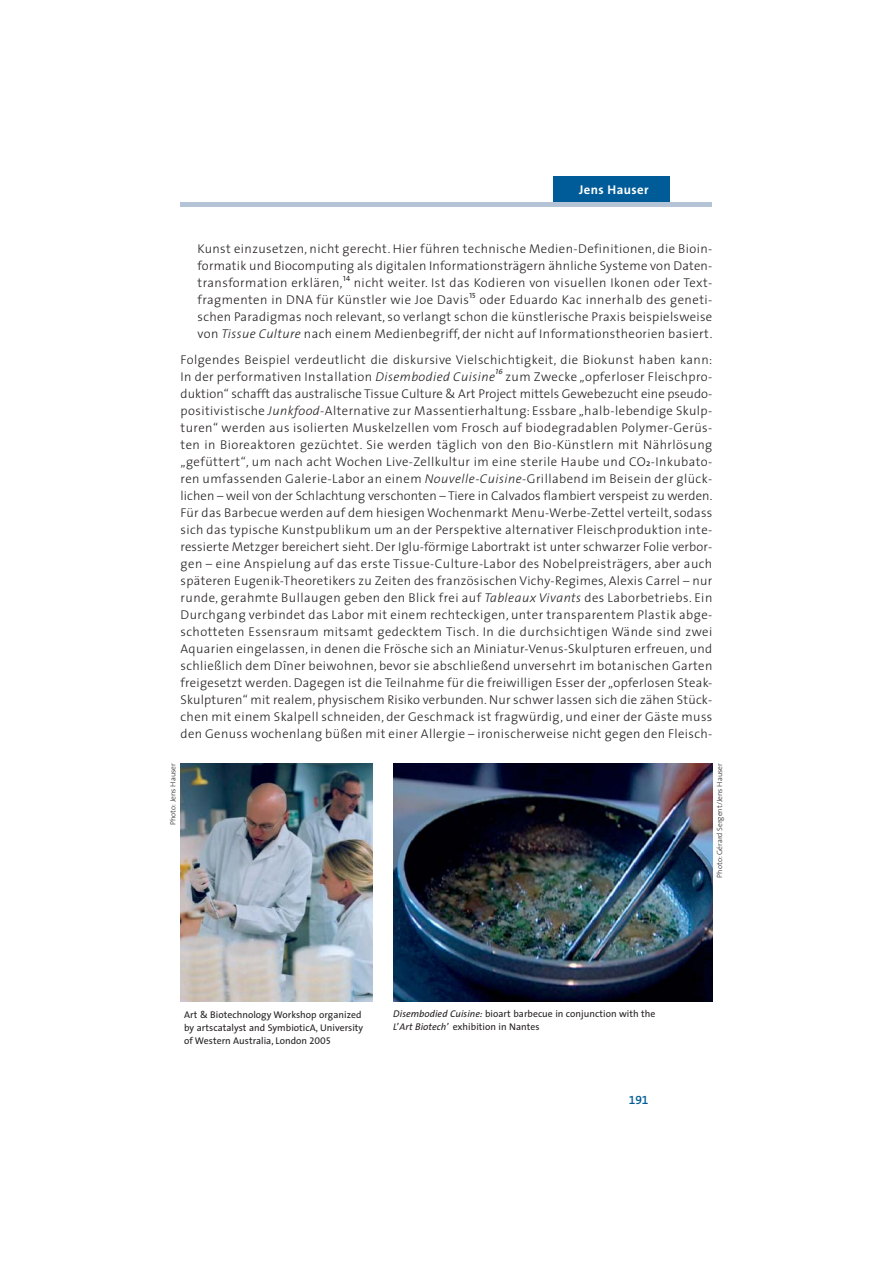
<style>
.page{position:relative;width:893px;height:1263px;background:#fff}
.page>*{position:absolute;margin:0;border:0;box-sizing:border-box;transform-origin:0 0}
.t1{font:300 12.75px/17px "The Sans";letter-spacing:.035em;color:#231f20;text-align:justify}
.t2{font:700 12.75px "The Sans";letter-spacing:.03em;color:#fff}
.t3{font:12px "The Sans Semi Bold Expert";color:#005c98}
.t4{font:9.75px/12.8px "The Sans";letter-spacing:.005em;color:#231f20}
.t5{font:300 7.5px "The Sans";letter-spacing:.005em;color:#231f20}
.t6{font:7.5px "The Sans Caps";color:#231f20}
.t7{font:italic 7.5px "The Sans Caps";color:#231f20}
.s1{font-style:italic}
.s2{font-weight:400;font-size:9px}
.s3{font-family:"The Sans Caps"}
</style>
<div class="page">
<div style="left:553px;top:177px;width:116px;height:25px;background:#005c98"></div>
<hr style="left:181px;top:202px;width:531px;height:4px;background:#b4c3d5">
<img style="left:393px;top:763px;width:319px;height:238px">
<img style="left:181px;top:763px;width:191px;height:238px">
<p class="t2" style="left:579px;top:183px;width:71px">Jens Hauser</p>
<p class="t1" style="left:198px;top:241px;width:516px">Kunst einzusetzen, nicht gerecht. Hier führen technische Medien-Definitionen, die Bioin&shy;formatik und Biocomputing als digitalen Informationsträgern ähnliche Systeme von Daten&shy;transformation erklären,</p>
<p class="t6" style="left:343px;top:274px;width:8px">14</p>
<p class="t1" style="left:198px;top:275px;width:516px;text-indent:156px">nicht weiter. Ist das Kodieren von visuellen Ikonen oder Text&shy;fragmenten in DNA für Künstler wie Joe Davis</p>
<p class="t6" style="left:469px;top:291px;width:8px">15</p>
<p class="t1" style="left:198px;top:292px;width:516px;text-indent:282px">oder Eduardo Kac innerhalb des geneti&shy;schen Paradigmas noch relevant, so verlangt schon die künstlerische Praxis beispielsweise von <span class="s1">Tissue Culture</span> nach einem Medienbegriff, der nicht auf Informationstheorien basiert.</p>
<p class="t1" style="left:181px;top:352px;width:533px">Folgendes Beispiel verdeutlicht die diskursive Vielschichtigkeit, die Biokunst haben kann:<br>In der performativen Installation <span class="s1">Disembodied Cuisine</span></p>
<p class="t7" style="left:495px;top:367px;width:9px">16</p>
<p class="t1" style="left:181px;top:369px;width:533px;text-indent:325px">zum Zwecke „opferloser Fleischpro&shy;duktion“ schafft das australische Tissue Culture &amp; Art Project mittels Gewebezucht eine pseudo&shy;positivistische <span class="s1">Junkfood</span>-Alternative zur Massentierhaltung: Essbare „halb-lebendige Skulp&shy;turen“ werden aus isolierten Muskelzellen vom Frosch auf biodegradablen Polymer-Gerüs&shy;ten in Bioreaktoren gezüchtet. Sie werden täglich von den Bio-Künstlern mit Nährlösung „gefüttert“, um nach acht Wochen Live-Zellkultur im eine sterile Haube und CO<span class="s2">2</span>-Inkubato&shy;ren umfassenden Galerie-Labor an einem <span class="s1">Nouvelle-Cuisine</span>-Grillabend im Beisein der glück&shy;lichen – weil von der Schlachtung verschonten – Tiere in Calvados flambiert verspeist zu werden.<br>Für das Barbecue werden auf dem hiesigen Wochenmarkt Menu-Werbe-Zettel verteilt, sodass sich das typische Kunstpublikum um an der Perspektive alternativer Fleischproduktion inte&shy;ressierte Metzger bereichert sieht. Der Iglu-förmige Labortrakt ist unter schwarzer Folie verbor&shy;gen – eine Anspielung auf das erste Tissue-Culture-Labor des Nobelpreisträgers, aber auch späteren Eugenik-Theoretikers zu Zeiten des französischen Vichy-Regimes, Alexis Carrel – nur runde, gerahmte Bullaugen geben den Blick frei auf <span class="s1">Tableaux Vivants</span> des Laborbetriebs. Ein Durchgang verbindet das Labor mit einem rechteckigen, unter transparentem Plastik abge&shy;schotteten Essensraum mitsamt gedecktem Tisch. In die durchsichtigen Wände sind zwei Aquarien eingelassen, in denen die Frösche sich an Miniatur-Venus-Skulpturen erfreuen, und schließlich dem Dîner beiwohnen, bevor sie abschließend unversehrt im botanischen Garten freigesetzt werden. Dagegen ist die Teilnahme für die freiwilligen Esser der „opferlosen Steak-Skulpturen“ mit realem, physischem Risiko verbunden. Nur schwer lassen sich die zähen Stück&shy;chen mit einem Skalpell schneiden, der Geschmack ist fragwürdig, und einer der Gäste muss den Genuss wochenlang büßen mit einer Allergie – ironischerweise nicht gegen den Fleisch-</p>
<p class="t5" style="left:170px;top:825px;width:63px;rotate:-90deg">Photo: Jens Hauser</p>
<p class="t4" style="left:184px;top:1010px;width:181px">Art &amp; Biotechnology Workshop organized by artscatalyst and SymbioticA, University of Western Australia, London <span class="s3">2005</span></p>
<p class="t4" style="left:393px;top:1009px;width:264px"><span class="s1">Disembodied Cuisine:</span> bioart barbecue in conjunction with the<br><span class="s1">L’Art Biotech’</span> exhibition in Nantes</p>
<p class="t3" style="left:628px;top:1092px;width:21px">191</p>
<p class="t5" style="left:716px;top:878px;width:116px;rotate:-90deg">Photo: Gérard Sergent/Jens Hauser</p>
</div>
